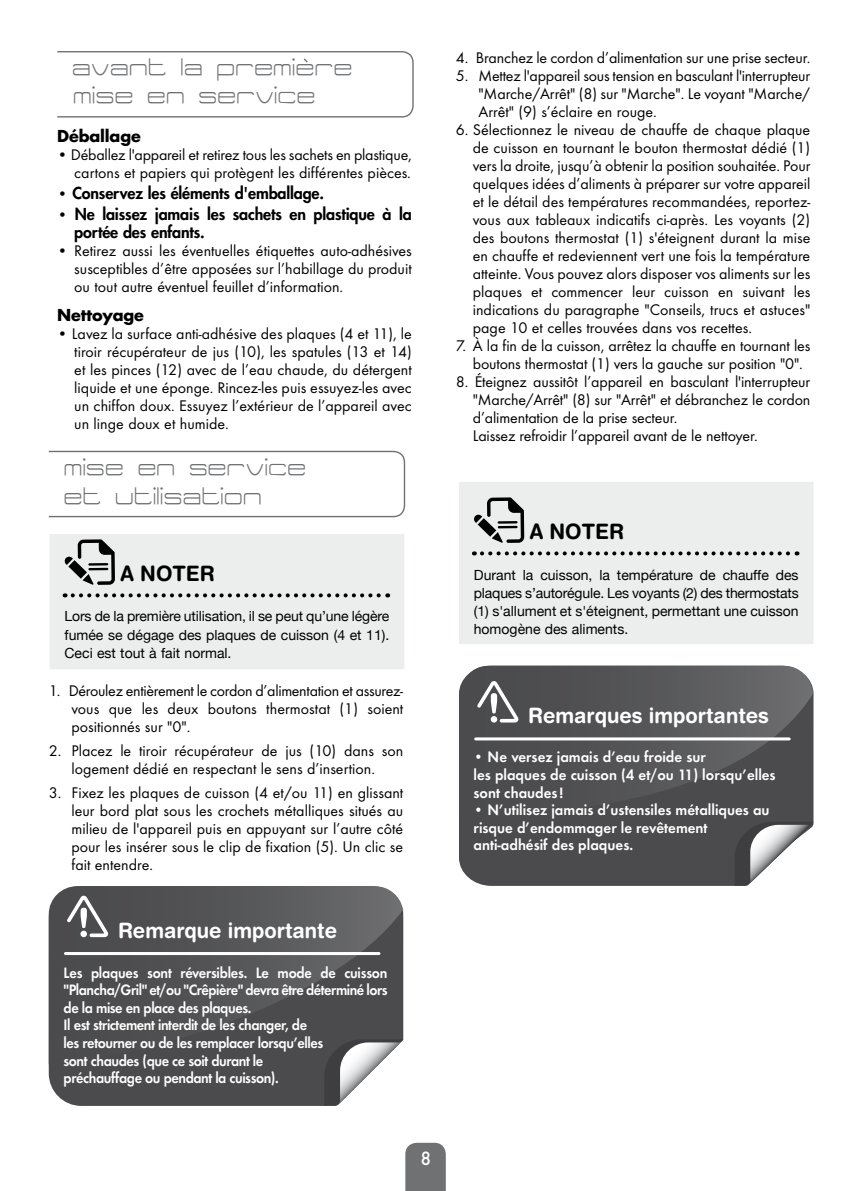
<style>
.page{position:relative;width:851px;height:1191px;background:#fff}
.page>*{position:absolute;margin:0;border:0;box-sizing:border-box;transform-origin:0 0}
.t1{font:28px/28px "Tidy Curve TV";letter-spacing:-.01em;color:#707172}
.t2{font:700 21.2px "Helvetica Rounded";color:#fff;scale:.95 1}
.t3{font:700 21.2px "Helvetica Rounded";color:#000;scale:.95 1}
.t4{font:500 20px "Futura T";color:#fff;scale:.95 1}
.t5{font:16px/18px "Futura T";letter-spacing:-.005em;color:#000;text-align:justify}
.t6{font:600 16px/18px "Futura T";letter-spacing:-.01em;color:#fff;scale:.96 1}
.t7{font:800 16px/18px "Futura";letter-spacing:-.01em;color:#000}
.t8{font:700 16px "Futura";letter-spacing:-.01em;color:#000}
.t9{font:600 15.6px/17.6px "Futura T";letter-spacing:-.02em;color:#fff;scale:.92 1}
.t10{font:600 15.6px/17.6px "Futura T";color:#fff;scale:.96 1}
.t11{font:14px/18px "Helvetica Neue";color:#000;text-align:justify}
.s1{font-family:"Futura T";font-weight:400}
</style>
<div class="page">
<svg style="left:405px;top:1142px;width:41px;height:49px;background:#777879"></svg>
<svg style="left:57px;top:51px;width:357px;height:67px"></svg>
<svg style="left:48px;top:450px;width:358px;height:68px"></svg>
<div style="left:459px;top:482px;width:354px;height:162px;background:#eceded"></div>
<svg style="left:473px;top:497px;width:51px;height:46px;background:#a0a1a1"></svg>
<svg style="left:482px;top:551px;width:315px;height:4px"></svg>
<div style="left:50px;top:534px;width:354px;height:135px;background:#eceded"></div>
<svg style="left:64px;top:539px;width:51px;height:46px;background:#a0a0a0"></svg>
<svg style="left:73px;top:593px;width:315px;height:4px"></svg>
<div style="left:49px;top:1064px;width:275px;height:42px;background:#4b4b4d"></div>
<svg style="left:324px;top:1064px;width:55px;height:42px"></svg>
<svg style="left:49px;top:886px;width:354px;height:178px;background:#555557"></svg>
<svg style="left:64px;top:892px;width:48px;height:47px"></svg>
<hr style="left:65px;top:952px;width:314px;height:3px;background:#fff">
<div style="left:459px;top:665px;width:354px;height:221px;background:#4b4b4d"></div>
<svg style="left:734px;top:821px;width:79px;height:65px"></svg>
<svg style="left:459px;top:666px;width:354px;height:152px;background:#545456"></svg>
<svg style="left:474px;top:677px;width:48px;height:47px"></svg>
<hr style="left:475px;top:737px;width:314px;height:3px;background:#fff">
<h1 class="t1" style="left:73px;top:53px;width:282px">avant la premiere mise en service</h1>
<p class="t8" style="left:57px;top:125px;width:85px">Déballage</p>
<p class="t5" style="left:57px;top:146px;width:356px;text-align:right">• Déballez l'appareil et retirez tous les sachets en plastique, cartons et papiers qui protègent les différentes pièces.</p>
<p class="t7" style="left:57px;top:184px;width:268px"><span class="s1">•</span> Conservez les éléments d'emballage.</p>
<p class="t7" style="left:74px;top:204px;width:339px;text-indent:-17px"><span class="s1">•</span> Ne laissez jamais les sachets en plastique à la portée des enfants.</p>
<p class="t5" style="left:74px;top:241px;width:339px;text-indent:-17px">• Retirez aussi les éventuelles étiquettes auto-adhésives susceptibles d’être apposées sur l’habillage du produit ou tout autre éventuel feuillet d’information.</p>
<p class="t8" style="left:57px;top:304px;width:88px">Nettoyage</p>
<p class="t5" style="left:74px;top:325px;width:339px;text-indent:-17px">• Lavez la surface anti-adhésive des plaques (4 et 11), le tiroir récupérateur de jus (10), les spatules (13 et 14) et les pinces (12) avec de l’eau chaude, du détergent liquide et une éponge. Rincez-les puis essuyez-les avec un chiffon doux. Essuyez l’extérieur de l’appareil avec un linge doux et humide.</p>
<h1 class="t1" style="left:65px;top:452px;width:244px;line-height:29.6px">mise en service et utilisation</h1>
<h2 class="t3" style="left:121px;top:560px;width:101px">A noter</h2>
<p class="t11" style="left:64px;top:607px;width:326px">Lors de la première utilisation, il se peut qu’une légère fumée se dégage des plaques de cuisson (4 et 11).<br>Ceci est tout à fait normal.</p>
<p class="t5" style="left:71px;top:681px;width:333px;text-indent:-23px">1. Déroulez entièrement le cordon d’alimentation et assurez&shy;vous que les deux boutons thermostat (1) soient positionnés sur "0".</p>
<p class="t5" style="left:49px;top:741px;width:356px;text-align:center">2. Placez le tiroir récupérateur de jus (10) dans son logement dédié en respectant le sens d’insertion.</p>
<p class="t5" style="left:71px;top:783px;width:333px;text-indent:-23px">3. Fixez les plaques de cuisson (4 et/ou 11) en glissant leur bord plat sous les crochets métalliques situés au milieu de l'appareil puis en appuyant sur l’autre côté pour les insérer sous le clip de fixation (5). Un clic se fait entendre.</p>
<h2 class="t2" style="left:118px;top:917px;width:232px">Remarque importante</h2>
<p class="t9" style="left:64px;top:963px;width:353px">Les plaques sont réversibles. Le mode de cuisson "Plancha/Gril" et/ou "Crêpière" devra être déterminé lors de la mise en place des plaques.<br>Il est strictement interdit de les changer, de<br>les retourner ou de les remplacer lorsqu’elles<br>sont chaudes (que ce soit durant le<br>préchauffage ou pendant la cuisson).</p>
<p class="t6" style="left:64px;top:1003px;width:332px">Ne plangez pas la plaque de cuisson (3) dans l'eau.<br>La plaque de cuisson (3) est recouverte<br>d’une couche anti-adhésive.<br>Ne vous servez en aucun cas d’agents<br>abrasifs pour les nettoyer.</p>
<p class="t4" style="left:420px;top:1147px;width:13px">8</p>
<p class="t5" style="left:455px;top:49px;width:356px">4. Branchez le cordon d’alimentation sur une prise secteur.</p>
<p class="t5" style="left:478px;top:67px;width:333px;text-indent:-23px">5. Mettez l'appareil sous tension en basculant l'interrupteur "Marche/Arrêt" (8) sur "Marche". Le voyant "Marche/ Arrêt" (9) s’éclaire en rouge.</p>
<p class="t5" style="left:472px;top:121px;width:339px;text-indent:-17px">6. Sélectionnez le niveau de chauffe de chaque plaque de cuisson en tournant le bouton thermostat dédié (1) vers la droite, jusqu’à obtenir la position souhaitée. Pour quelques idées d’aliments à préparer sur votre appareil et le détail des températures recommandées, reportez&shy;vous aux tableaux indicatifs ci-après. Les voyants (2) des boutons thermostat (1) s'éteignent durant la mise en chauffe et redeviennent vert une fois la température atteinte. Vous pouvez alors disposer vos aliments sur les plaques et commencer leur cuisson en suivant les indications du paragraphe "Conseils, trucs et astuces" page 10 et celles trouvées dans vos recettes.</p>
<p class="t5" style="left:472px;top:337px;width:339px;text-indent:-17px">7. À la fin de la cuisson, arrêtez la chauffe en tournant les boutons thermostat (1) vers la gauche sur position "0".</p>
<p class="t5" style="left:472px;top:373px;width:339px;text-align:left;text-indent:-17px">8. Éteignez aussitôt l’appareil en basculant l'interrupteur "Marche/Arrêt" (8) sur "Arrêt" et débranchez le cordon d’alimentation de la prise secteur.<br>Laissez refroidir l’appareil avant de le nettoyer.</p>
<h2 class="t3" style="left:530px;top:518px;width:101px">A noter</h2>
<p class="t11" style="left:473px;top:565px;width:326px">Durant la cuisson, la température de chauffe des plaques s’autorégule. Les voyants (2) des thermostats (1) s'allument et s'éteignent, permettant une cuisson homogène des aliments.</p>
<h2 class="t2" style="left:528px;top:702px;width:255px">Remarques importantes</h2>
<p class="t10" style="left:473px;top:748px;width:316px">• Ne versez jamais d’eau froide sur<br>les plaques de cuisson (4 et/ou 11) lorsqu’elles sont chaudes !</p>
<p class="t10" style="left:473px;top:801px;width:310px">• N’utilisez jamais d’ustensiles métalliques au risque d’endommager le revêtement anti-adhésif des plaques.</p>
</div>
